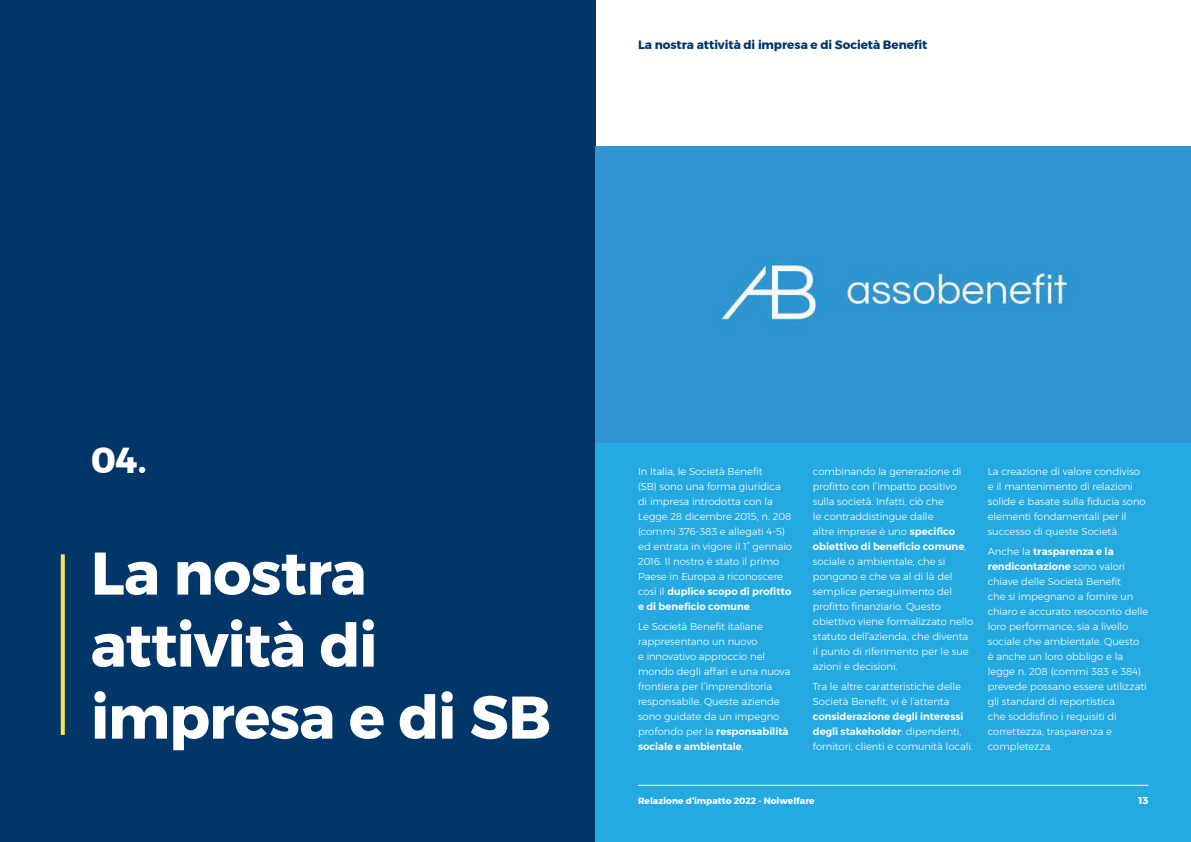
<style>
.page{position:relative;width:1191px;height:842px;background:#fff}
.page>*{position:absolute;margin:0;border:0;box-sizing:border-box;transform-origin:0 0}
.t1{font:700 60px/72px "Montserrat";letter-spacing:-.015em;color:#fff}
.t2{font:700 36px "Montserrat";color:#fff}
.t3{font:700 12px "Montserrat";letter-spacing:-.005em;color:#003668}
.t4{font:300 10px/15px "Montserrat";letter-spacing:-.005em;color:#fff}
.t5{font:700 10px "Montserrat";color:#fff}
.t6{font:700 9px "Montserrat";letter-spacing:.005em;color:#fff}
.s1{font-weight:600}
</style>
<div class="page">
<div style="left:0;top:0;width:595px;height:842px;background:#003668"></div>
<svg style="left:61px;top:554px;width:4px;height:181px"></svg>
<div style="left:595px;top:443px;width:596px;height:399px;background:#24aae1"></div>
<hr style="left:638px;top:785px;width:510px;height:1px;background:#fff">
<div style="left:595px;top:146px;width:596px;height:297px;background:#2e95d2"></div>
<p class="t3" style="left:638px;top:36px;width:291px">La nostra attività di impresa e di Società Benefit</p>
<h2 class="t2" style="left:91px;top:431px;width:57px">04.</h2>
<h1 class="t1" style="left:91px;top:537px;width:462px">La nostra attività di impresa e di SB</h1>
<p class="t4" style="left:638px;top:463px;width:156px">In Italia, le Società Benefit<br>(SB) sono una forma giuridica di impresa introdotta con la<br>Legge 28 dicembre 2015, n. 208 (commi 376-383 e allegati 4-5) ed entrata in vigore il 1° gennaio<br>2016. Il nostro è stato il primo<br>Paese in Europa a riconoscere così il <span class="s1">duplice scopo di profitto e di beneficio comune</span>.</p>
<p class="t4" style="left:638px;top:619px;width:154px">Le Società Benefit italiane rappresentano un nuovo<br>e innovativo approccio nel mondo degli affari e una nuova frontiera per l’imprenditoria responsabile. Queste aziende sono guidate da un impegno profondo per la <span class="s1">responsabilità sociale e ambientale</span>,</p>
<p class="t4" style="left:813px;top:463px;width:162px">combinando la generazione di profitto con l’impatto positivo sulla società. Infatti, ciò che<br>le contraddistingue dalle<br>altre imprese è uno <span class="s1">specifico obiettivo di beneficio comune</span>, sociale o ambientale, che si pongono e che va al di là del semplice perseguimento del profitto finanziario. Questo obiettivo viene formalizzato nello statuto dell’azienda, che diventa il punto di riferimento per le sue azioni e decisioni.</p>
<p class="t4" style="left:813px;top:679px;width:149px">Tra le altre caratteristiche delle<br>Società Benefit, vi è l’attenta</p>
<p class="t4" style="left:813px;top:709px;width:161px"><span class="s1">considerazione degli interessi degli stakeholder</span>: dipendenti, fornitori, clienti e comunità locali.</p>
<p class="t4" style="left:987px;top:463px;width:159px">La creazione di valore condiviso e il mantenimento di relazioni solide e basate sulla fiducia sono elementi fondamentali per il successo di queste Società.</p>
<p class="t4" style="left:987px;top:544px;width:162px">Anche la <span class="s1">trasparenza e la rendicontazione</span> sono valori chiave delle Società Benefit<br>che si impegnano a fornire un chiaro e accurato resoconto delle loro performance, sia a livello sociale che ambientale. Questo<br>è anche un loro obbligo e la legge n. 208 (commi 383 e 384) prevede possano essere utilizzati gli standard di reportistica<br>che soddisfino i requisiti di correttezza, trasparenza e completezza.</p>
<p class="t6" style="left:638px;top:794px;width:178px">Relazione d’impatto 2022 - Noiwelfare</p>
<p class="t5" style="left:1138px;top:792px;width:11px">13</p>
</div>
